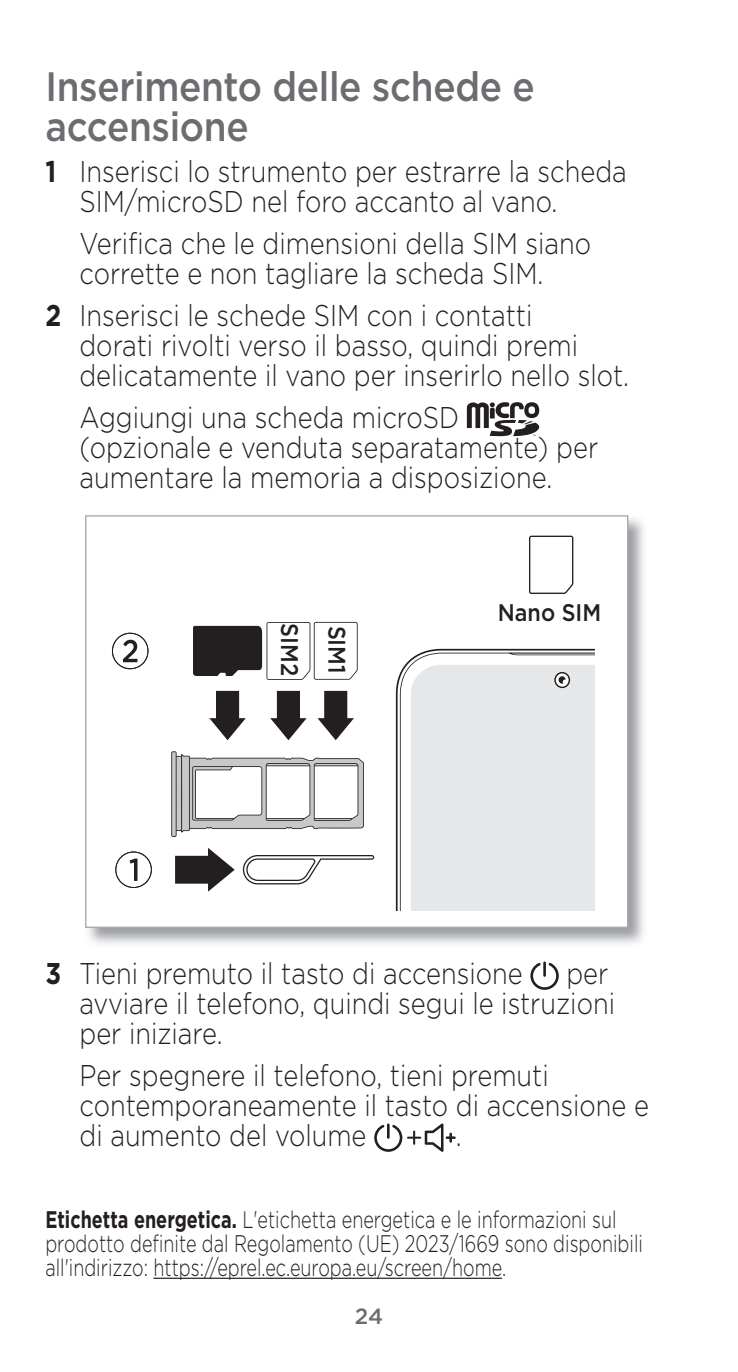
<style>
.page{position:relative;width:738px;height:1372px;background:#fff}
.page>*{position:absolute;margin:0;border:0;box-sizing:border-box;transform-origin:0 0}
.t1{font:500 40.8px/40px "Gotham";letter-spacing:-.01em;color:#6c6d70;scale:.9 1}
.t2{font:300 30px/30px "Gotham";color:#231f20;scale:.85 1}
.t3{font:300 24px/24px "Gotham";color:#231f20;scale:.75 1}
.t4{font:500 24px "Gotham";color:#231f20;scale:.9 1}
.t5{font:500 22px "Gotham";color:#6c6d70}
.s1{font-weight:700}
</style>
<div class="page">
<hr style="left:153px;top:1278px;width:348px;height:1px;background:#231f20">
<svg style="left:466px;top:402px;width:73px;height:34px"></svg>
<svg style="left:530px;top:961px;width:28px;height:29px"></svg>
<svg style="left:374px;top:1123px;width:81px;height:29px"></svg>
<svg style="left:85px;top:515px;width:543px;height:413px"></svg>
<svg style="left:395px;top:649px;width:199px;height:261px"></svg>
<svg style="left:399px;top:653px;width:195px;height:257px"></svg>
<div style="left:410px;top:665px;width:184px;height:245px;background:#e6e7e9"></div>
<svg style="left:507px;top:653px;width:87px;height:2px"></svg>
<svg style="left:554px;top:672px;width:15px;height:16px"></svg>
<svg style="left:175px;top:848px;width:59px;height:44px"></svg>
<svg style="left:209px;top:691px;width:36px;height:49px"></svg>
<svg style="left:317px;top:691px;width:36px;height:49px"></svg>
<svg style="left:270px;top:691px;width:36px;height:49px"></svg>
<svg style="left:193px;top:622px;width:164px;height:58px"></svg>
<svg style="left:528px;top:536px;width:45px;height:58px"></svg>
<svg style="left:171px;top:751px;width:192px;height:86px"></svg>
<svg style="left:243px;top:855px;width:131px;height:29px"></svg>
<svg style="left:115px;top:851px;width:37px;height:37px"></svg>
<svg style="left:112px;top:633px;width:36px;height:36px"></svg>
<h1 class="t1" style="left:45px;top:66px;width:544px">Inserimento delle schede e accensione</h1>
<p class="t2" style="left:79px;top:156px;width:645px;text-indent:-34px"><span class="s1">1</span> Inserisci lo strumento per estrarre la scheda<br>SIM/microSD nel foro accanto al vano.</p>
<p class="t2" style="left:79px;top:228px;width:603px">Verifica che le dimensioni della SIM siano corrette e non tagliare la scheda SIM.</p>
<p class="t2" style="left:79px;top:300px;width:647px;text-indent:-34px"><span class="s1">2</span> Inserisci le schede SIM con i contatti<br>dorati rivolti verso il basso, quindi premi delicatamente il vano per inserirlo nello slot.</p>
<p class="t2" style="left:79px;top:402px;width:611px">Aggiungi una scheda microSD<br>(opzionale e venduta separatamente) per aumentare la memoria a disposizione.</p>
<p class="t4" style="left:305px;top:623px;width:60px;rotate:90deg">SIM2</p>
<p class="t4" style="left:352px;top:626px;width:55px;rotate:90deg">SIM1</p>
<p class="t4" style="left:497px;top:596px;width:116px">Nano SIM</p>
<p class="t2" style="left:45px;top:958px;width:562px"><span class="s1">3</span> Tieni premuto il tasto di accensione</p>
<p class="t2" style="left:79px;top:958px;width:631px;text-indent:486px">per avviare il telefono, quindi segui le istruzioni per iniziare.</p>
<p class="t2" style="left:79px;top:1060px;width:671px">Per spegnere il telefono, tieni premuti contemporaneamente il tasto di accensione e di aumento del volume</p>
<p class="t2" style="left:455px;top:1120px;width:8px">.</p>
<p class="t3" style="left:45px;top:1207px;width:797px"><span class="s1">Etichetta energetica.</span> L'etichetta energetica e le informazioni sul prodotto definite dal Regolamento (UE) 2023/1669 sono disponibili all'indirizzo: https://eprel.ec.europa.eu/screen/home.</p>
<p class="t5" style="left:354px;top:1302px;width:30px">24</p>
</div>
